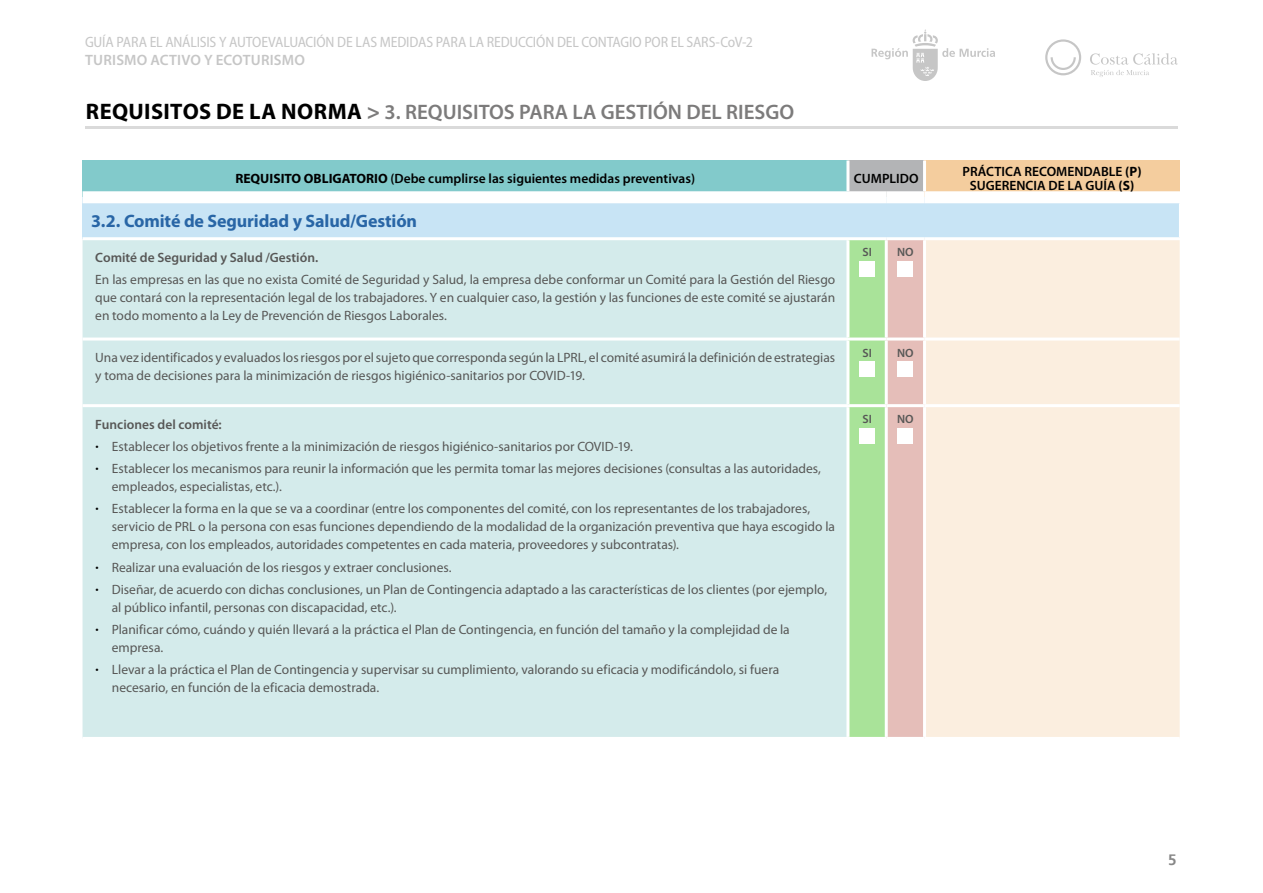
<style>
.page{position:relative;width:1263px;height:893px;background:#fff}
.page>*{position:absolute;margin:0;border:0;box-sizing:border-box;transform-origin:0 0}
.t1{font:600 21px "Myriad Pro";color:#7c7b7b}
.t2{font:700 18px "Myriad Pro";letter-spacing:-.01em;color:#2966a6}
.t3{font:semi-condensed 15px "Myriad Pro";letter-spacing:-.015em;color:#c6c6c6}
.t4{font:600 15px "Myriad Pro";letter-spacing:.015em;color:#c6c6c6}
.t5{font:700 15px "Frutiger 65";color:#878787}
.t6{font:13.5px/22.2px "Myriad Pro";color:#575756}
.t7{font:600 13.5px/13.5px "Myriad Pro";color:#000;text-align:center}
.t8{font:600 13.5px "Myriad Pro";color:#575756}
.t9{font:600 12px "Myriad Pro";letter-spacing:.005em;color:#575756}
.s1{font-weight:700;font-size:22.5px;color:#000}
.s2{font-weight:700;font-size:22.5px}
.s3{font-weight:700}
.s4{font-weight:600}
.s5{font-family:"Frutiger 67";font-weight:700;font-stretch:condensed;font-size:15px;color:#000}
</style>
<div class="page">
<hr style="left:85px;top:126px;width:1093px;height:2px;background:#dadada">
<svg style="left:871px;top:29px;width:124px;height:52px"></svg>
<svg style="left:1045px;top:39px;width:36px;height:36px"></svg>
<svg style="left:1090px;top:53px;width:88px;height:24px"></svg>
<div style="left:83px;top:161px;width:765px;height:36px;background:#82cacb"></div>
<div style="left:848px;top:161px;width:76px;height:36px;background:#b3b4b6"></div>
<div style="left:924px;top:161px;width:256px;height:36px;background:#f4cd9e"></div>
<div style="left:83px;top:197px;width:1097px;height:42px;background:#c8e4f5"></div>
<div style="left:83px;top:240px;width:763px;height:497px;background:#d4ebeb"></div>
<svg style="left:849px;top:240px;width:74px;height:497px;background:#c8d1aa"></svg>
<div style="left:926px;top:240px;width:254px;height:497px;background:#fbeedf"></div>
<hr style="left:1179px;top:203px;width:1px;height:34px;background:#fff">
<hr style="left:846px;top:161px;width:3px;height:30px;background:#fff">
<hr style="left:923px;top:161px;width:3px;height:30px;background:#fff">
<hr style="left:83px;top:237px;width:765px;height:3px;background:#fff">
<hr style="left:885px;top:240px;width:3px;height:98px;background:#fff">
<hr style="left:924px;top:237px;width:256px;height:3px;background:#fff">
<hr style="left:885px;top:341px;width:3px;height:63px;background:#fff">
<hr style="left:885px;top:407px;width:3px;height:330px;background:#fff">
<hr style="left:848px;top:237px;width:38px;height:3px;background:#fff">
<hr style="left:886px;top:237px;width:38px;height:3px;background:#fff">
<hr style="left:848px;top:338px;width:38px;height:3px;background:#fff">
<hr style="left:886px;top:338px;width:38px;height:3px;background:#fff">
<hr style="left:848px;top:404px;width:38px;height:3px;background:#fff">
<hr style="left:886px;top:404px;width:38px;height:3px;background:#fff">
<hr style="left:83px;top:338px;width:765px;height:3px;background:#fff">
<hr style="left:924px;top:338px;width:256px;height:3px;background:#fff">
<hr style="left:83px;top:404px;width:765px;height:3px;background:#fff">
<hr style="left:924px;top:404px;width:256px;height:3px;background:#fff">
<div style="left:83px;top:191px;width:765px;height:12px;background:#fff"></div>
<div style="left:848px;top:191px;width:38px;height:12px;background:#fff"></div>
<div style="left:886px;top:191px;width:38px;height:12px;background:#fff"></div>
<div style="left:924px;top:191px;width:256px;height:12px;background:#fff"></div>
<div style="left:859px;top:261px;width:16px;height:16px;background:#fff"></div>
<div style="left:898px;top:261px;width:15px;height:16px;background:#fff"></div>
<div style="left:859px;top:362px;width:16px;height:15px;background:#fff"></div>
<div style="left:898px;top:362px;width:15px;height:15px;background:#fff"></div>
<div style="left:859px;top:428px;width:16px;height:16px;background:#fff"></div>
<div style="left:898px;top:428px;width:15px;height:16px;background:#fff"></div>
<p class="t3" style="left:85px;top:34px;width:669px">GUÍA PARA EL ANÁLISIS Y AUTOEVALUACIÓN DE LAS MEDIDAS PARA LA REDUCCIÓN DEL CONTAGIO POR EL SARS-CoV-2</p>
<p class="t4" style="left:85px;top:51px;width:221px">TURISMO ACTIVO Y ECOTURISMO</p>
<h1 class="t1" style="left:86px;top:99px;width:710px"><span class="s1">REQUISITOS DE LA NORMA</span> <span class="s2">&gt;</span> 3. REQUISITOS PARA LA GESTIÓN DEL RIESGO</h1>
<p class="t7" style="left:235px;top:171px;width:461px"><span class="s3">REQUISITO OBLIGATORIO</span> (Debe cumplirse las siguientes medidas preventivas)</p>
<p class="t7" style="left:854px;top:171px;width:66px">CUMPLIDO</p>
<p class="t7" style="left:963px;top:165px;width:180px">PRÁCTICA RECOMENDABLE <span class="s3">(P)<br></span>SUGERENCIA DE LA GUÍA <span class="s3">(S)</span></p>
<h2 class="t2" style="left:91px;top:209px;width:328px">3.2. Comité de Seguridad y Salud/Gestión</h2>
<p class="t8" style="left:95px;top:248px;width:225px">Comité de Seguridad y Salud /Gestión.</p>
<p class="t6" style="left:95px;top:270px;width:741px;line-height:18px;text-align:justify">En las empresas en las que no exista Comité de Seguridad y Salud, la empresa debe conformar un Comité para la Gestión del Riesgo que contará con la representación legal de los trabajadores. Y en cualquier caso, la gestión y las funciones de este comité se ajustarán en todo momento a la Ley de Prevención de Riesgos Laborales.</p>
<p class="t9" style="left:862px;top:245px;width:11px">SI</p>
<p class="t9" style="left:897px;top:245px;width:18px">NO</p>
<p class="t6" style="left:95px;top:348px;width:741px;line-height:18px">Una vez identificados y evaluados los riesgos por el sujeto que corresponda según la LPRL, el comité asumirá la definición de estrategias y toma de decisiones para la minimización de riesgos higiénico-sanitarios por COVID-19.</p>
<p class="t9" style="left:862px;top:345px;width:11px">SI</p>
<p class="t9" style="left:897px;top:345px;width:18px">NO</p>
<p class="t6" style="left:95px;top:413px;width:727px"><span class="s4">Funciones del comité:<br></span><span class="s5">·</span> Establecer los objetivos frente a la minimización de riesgos higiénico-sanitarios por COVID-19.<br><span class="s5">·</span> Establecer los mecanismos para reunir la información que les permita tomar las mejores decisiones (consultas a las autoridades,</p>
<p class="t6" style="left:95px;top:475px;width:716px;text-indent:17px">empleados, especialistas, etc.).<br><span class="s5">·</span> Establecer la forma en la que se va a coordinar (entre los componentes del comité, con los representantes de los trabajadores,</p>
<p class="t6" style="left:112px;top:518px;width:725px;line-height:18px">servicio de PRL o la persona con esas funciones dependiendo de la modalidad de la organización preventiva que haya escogido la empresa, con los empleados, autoridades competentes en cada materia, proveedores y subcontratas).</p>
<p class="t6" style="left:95px;top:556px;width:733px"><span class="s5">·</span> Realizar una evaluación de los riesgos y extraer conclusiones.<br><span class="s5">·</span> Diseñar, de acuerdo con dichas conclusiones, un Plan de Contingencia adaptado a las características de los clientes (por ejemplo,</p>
<p class="t6" style="left:95px;top:596px;width:696px;text-indent:17px">al público infantil, personas con discapacidad, etc.).<br><span class="s5">·</span> Planificar cómo, cuándo y quién llevará a la práctica el Plan de Contingencia, en función del tamaño y la complejidad de la</p>
<p class="t6" style="left:95px;top:636px;width:685px;text-indent:17px">empresa.<br><span class="s5">·</span> Llevar a la práctica el Plan de Contingencia y supervisar su cumplimiento, valorando su eficacia y modificándolo, si fuera</p>
<p class="t6" style="left:112px;top:676px;width:269px">necesario, en función de la eficacia demostrada.</p>
<p class="t9" style="left:862px;top:411px;width:11px">SI</p>
<p class="t9" style="left:897px;top:411px;width:18px">NO</p>
<p class="t5" style="left:1168px;top:851px;width:10px">5</p>
</div>
